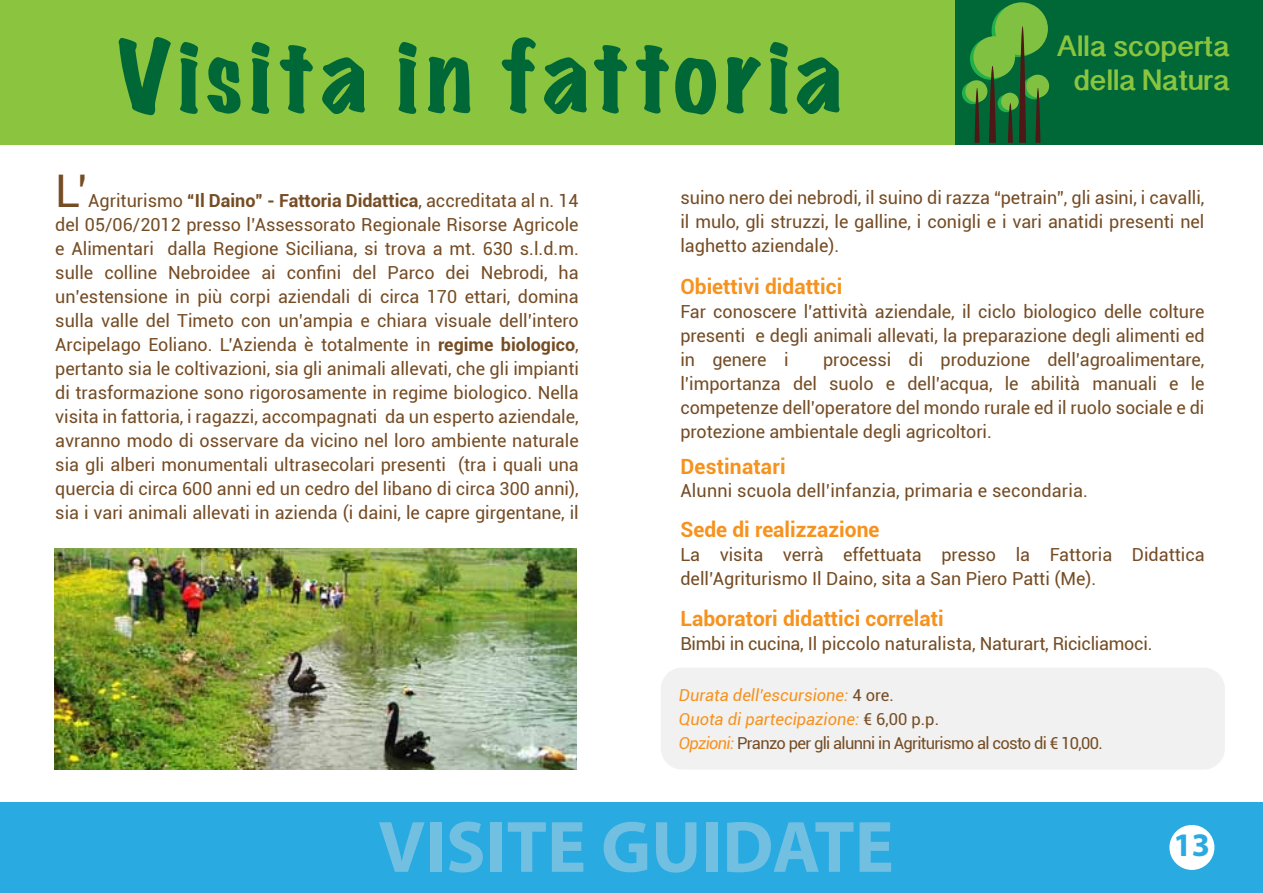
<style>
.page{position:relative;width:1263px;height:893px;background:#fff}
.page>*{position:absolute;margin:0;border:0;box-sizing:border-box;transform-origin:0 0}
.t1{font:expanded 90px "Marker Felt";letter-spacing:.075em;color:#006837}
.t2{font:700 73.5px "Myriad Pro";color:#71bfe1}
.t3{font:45px "Roboto";color:#754c24}
.t4{font:700 33px "Myriad Pro";color:#29aae1}
.t5{font:700 29.25px "Devanagari Sangam MN";color:#8bc53f}
.t6{font:700 21px "Roboto";color:#f6921e}
.t7{font:18px/24px "Roboto";color:#754c24;text-align:justify}
.t8{font:16.5px/24px "Roboto";letter-spacing:-.04em;color:#754c24}
.s1{font-weight:700}
.s2{font-style:italic;color:#f6921e}
</style>
<div class="page">
<div style="left:0;top:0;width:957px;height:144px;background:#8bc53f"></div>
<div style="left:0;top:802px;width:1263px;height:90px;background:#29aae1"></div>
<div style="left:1169px;top:825px;width:45px;height:45px;background:#fff;border-radius:50%"></div>
<div style="left:661px;top:668px;width:564px;height:102px;background:#f1f1f1;border-radius:21px"></div>
<img style="left:55px;top:548px;width:521px;height:221px">
<div style="left:955px;top:0;width:308px;height:144px;background:#006837"></div>
<div style="left:962px;top:82px;width:22px;height:22px;background:#21b04b;border-radius:50%"></div>
<div style="left:970px;top:38px;width:41px;height:42px;background:#21b04b;border-radius:50%"></div>
<svg style="left:991px;top:4px;width:53px;height:53px"></svg>
<div style="left:1023px;top:77px;width:23px;height:22px;background:#21b04b;border-radius:50%"></div>
<svg style="left:997px;top:95px;width:18px;height:17px"></svg>
<div style="left:965px;top:80px;width:22px;height:22px;background:#80c141;border-radius:50%"></div>
<div style="left:973px;top:36px;width:42px;height:42px;background:#80c141;border-radius:50%"></div>
<div style="left:995px;top:2px;width:53px;height:53px;background:#80c141;border-radius:50%"></div>
<div style="left:1026px;top:75px;width:23px;height:23px;background:#80c141;border-radius:50%"></div>
<div style="left:1001px;top:93px;width:18px;height:17px;background:#80c141;border-radius:50%"></div>
<svg style="left:989px;top:66px;width:7px;height:77px"></svg>
<svg style="left:1019px;top:26px;width:7px;height:117px"></svg>
<svg style="left:1035px;top:88px;width:5px;height:55px"></svg>
<svg style="left:974px;top:88px;width:5px;height:55px"></svg>
<svg style="left:1008px;top:103px;width:5px;height:40px"></svg>
<h1 class="t1" style="left:118px;top:5px;width:725px">Visita in fattoria</h1>
<h3 class="t5" style="left:1057px;top:29px;width:175px">Alla scoperta</h3>
<h3 class="t5" style="left:1074px;top:63px;width:158px">della Natura</h3>
<h3 class="t3" style="left:55px;top:159px;width:34px">L’</h3>
<p class="t7" style="left:55px;top:188px;width:525px;text-indent:33px">Agriturismo <span class="s1">“Il Daino” - Fattoria Didattica</span>, accreditata al n. 14 del 05/06/2012 presso l’Assessorato Regionale Risorse Agricole e Alimentari dalla Regione Siciliana, si trova a mt. 630 s.l.d.m. sulle colline Nebroidee ai confini del Parco dei Nebrodi, ha un’estensione in più corpi aziendali di circa 170 ettari, domina sulla valle del Timeto con un’ampia e chiara visuale dell’intero Arcipelago Eoliano. L’Azienda è totalmente in <span class="s1">regime biologico</span>, pertanto sia le coltivazioni, sia gli animali allevati, che gli impianti di trasformazione sono rigorosamente in regime biologico. Nella visita in fattoria, i ragazzi, accompagnati da un esperto aziendale, avranno modo di osservare da vicino nel loro ambiente naturale sia gli alberi monumentali ultrasecolari presenti (tra i quali una quercia di circa 600 anni ed un cedro del libano di circa 300 anni), sia i vari animali allevati in azienda (i daini, le capre girgentane, il</p>
<p class="t7" style="left:680px;top:185px;width:526px">suino nero dei nebrodi, il suino di razza “petrain”, gli asini, i cavalli, il mulo, gli struzzi, le galline, i conigli e i vari anatidi presenti nel laghetto aziendale).</p>
<p class="t6" style="left:680px;top:272px;width:163px">Obiettivi didattici</p>
<p class="t7" style="left:680px;top:299px;width:526px">Far conoscere l’attività aziendale, il ciclo biologico delle colture presenti e degli animali allevati, la preparazione degli alimenti ed in genere i</p>
<p class="t7" style="left:680px;top:347px;width:526px;text-indent:143px">processi di produzione dell’agroalimentare, l’importanza del suolo e dell’acqua, le abilità manuali e le competenze dell’operatore del mondo rurale ed il ruolo sociale e di protezione ambientale degli agricoltori.</p>
<p class="t6" style="left:680px;top:452px;width:107px">Destinatari</p>
<p class="t7" style="left:680px;top:478px;width:409px">Alunni scuola dell’infanzia, primaria e secondaria.</p>
<p class="t6" style="left:680px;top:515px;width:201px">Sede di realizzazione</p>
<p class="t7" style="left:680px;top:542px;width:526px">La visita verrà effettuata presso la Fattoria Didattica dell’Agriturismo Il Daino, sita a San Piero Patti (Me).</p>
<p class="t6" style="left:680px;top:604px;width:265px">Laboratori didattici correlati</p>
<p class="t7" style="left:680px;top:631px;width:474px">Bimbi in cucina, Il piccolo naturalista, Naturart, Ricicliamoci.</p>
<p class="t8" style="left:679px;top:683px;width:425px"><span class="s2">Durata dell’escursione:</span> 4 ore.<br><span class="s2">Quota di partecipazione:</span> € 6,00 p.p.<br><span class="s2">Opzioni:</span> Pranzo per gli alunni in Agriturismo al costo di € 10,00.</p>
<h2 class="t2" style="left:378px;top:799px;width:517px">VISITE GUIDATE</h2>
<h3 class="t4" style="left:1173px;top:824px;width:38px">13</h3>
</div>
